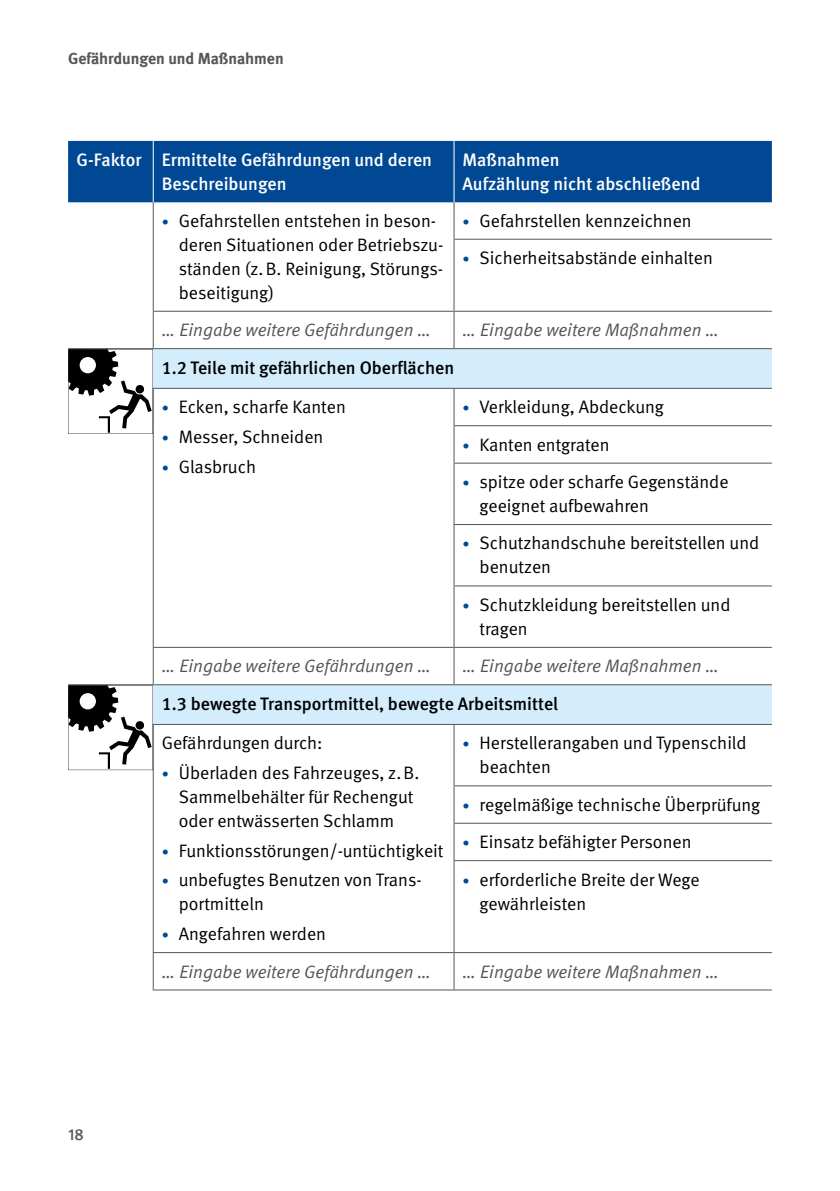
<style>
.page{position:relative;width:840px;height:1191px;background:#fff}
.page>*{position:absolute;margin:0;border:0;box-sizing:border-box;transform-origin:0 0}
.Tabellen_und_Graphen_TI{font:18px/24px "DGUV Meta";color:#000}
.Tabellen_und_Graphen_TI_grau_kursiv{font:italic 18px "DGUV Meta";color:#565655}
.t1{font:500 18px/24px "DGUV Meta";color:#fff}
.Tabellen_und_Graphen_TI_medium{font:500 18px "DGUV Meta";color:#000}
.t2{font:700 16px "DGUV Meta";color:#565655}
.t3{font:500 16px "DGUV Meta";color:#565655}
.s1{font-size:14px;color:#004893}
</style>
<div class="page">
<div style="left:68px;top:141px;width:703px;height:61px;background:#004893"></div>
<svg style="left:153px;top:349px;width:618px;height:375px"></svg>
<hr style="left:153px;top:141px;width:1px;height:61px;background:#fff">
<hr style="left:453px;top:141px;width:1px;height:61px;background:#fff">
<hr style="left:153px;top:202px;width:1px;height:37px;background:#565655">
<hr style="left:453px;top:202px;width:1px;height:37px;background:#565655">
<hr style="left:153px;top:239px;width:1px;height:72px;background:#565655">
<hr style="left:453px;top:239px;width:318px;height:1px;background:#565655">
<hr style="left:453px;top:240px;width:1px;height:71px;background:#565655">
<hr style="left:153px;top:312px;width:1px;height:36px;background:#565655">
<hr style="left:453px;top:312px;width:1px;height:36px;background:#565655">
<hr style="left:453px;top:389px;width:1px;height:36px;background:#565655">
<hr style="left:453px;top:425px;width:318px;height:1px;background:#565655">
<hr style="left:453px;top:426px;width:1px;height:36px;background:#565655">
<hr style="left:453px;top:462px;width:318px;height:1px;background:#565655">
<hr style="left:453px;top:463px;width:1px;height:61px;background:#565655">
<hr style="left:453px;top:524px;width:318px;height:1px;background:#565655">
<hr style="left:453px;top:525px;width:1px;height:60px;background:#565655">
<hr style="left:453px;top:585px;width:318px;height:1px;background:#565655">
<hr style="left:453px;top:586px;width:1px;height:61px;background:#565655">
<hr style="left:453px;top:648px;width:1px;height:36px;background:#565655">
<hr style="left:153px;top:684px;width:301px;height:1px;background:#565655">
<hr style="left:454px;top:684px;width:317px;height:1px;background:#565655">
<hr style="left:153px;top:725px;width:1px;height:61px;background:#565655">
<hr style="left:453px;top:725px;width:1px;height:60px;background:#565655">
<hr style="left:153px;top:786px;width:1px;height:37px;background:#565655">
<hr style="left:453px;top:785px;width:318px;height:1px;background:#565655">
<hr style="left:453px;top:786px;width:1px;height:36px;background:#565655">
<hr style="left:153px;top:823px;width:1px;height:37px;background:#565655">
<hr style="left:453px;top:822px;width:318px;height:1px;background:#565655">
<hr style="left:453px;top:823px;width:1px;height:37px;background:#565655">
<hr style="left:153px;top:860px;width:1px;height:92px;background:#565655">
<hr style="left:453px;top:860px;width:318px;height:1px;background:#565655">
<hr style="left:453px;top:861px;width:1px;height:91px;background:#565655">
<hr style="left:153px;top:953px;width:1px;height:36px;background:#565655">
<hr style="left:453px;top:953px;width:1px;height:36px;background:#565655">
<hr style="left:153px;top:311px;width:301px;height:1px;background:#565655">
<hr style="left:454px;top:311px;width:317px;height:1px;background:#565655">
<hr style="left:153px;top:348px;width:301px;height:1px;background:#565655">
<hr style="left:454px;top:348px;width:317px;height:1px;background:#565655">
<hr style="left:153px;top:647px;width:301px;height:1px;background:#565655">
<hr style="left:454px;top:647px;width:317px;height:1px;background:#565655">
<hr style="left:153px;top:388px;width:301px;height:1px;background:#565655">
<hr style="left:454px;top:388px;width:317px;height:1px;background:#565655">
<hr style="left:153px;top:389px;width:1px;height:37px;background:#565655">
<hr style="left:153px;top:426px;width:1px;height:37px;background:#565655">
<hr style="left:153px;top:463px;width:1px;height:61px;background:#565655">
<hr style="left:153px;top:524px;width:1px;height:62px;background:#565655">
<hr style="left:153px;top:586px;width:1px;height:61px;background:#565655">
<hr style="left:153px;top:648px;width:1px;height:36px;background:#565655">
<hr style="left:153px;top:724px;width:301px;height:1px;background:#565655">
<hr style="left:454px;top:724px;width:317px;height:1px;background:#565655">
<hr style="left:68px;top:348px;width:85px;height:1px;background:#565655">
<hr style="left:68px;top:684px;width:85px;height:1px;background:#565655">
<hr style="left:153px;top:952px;width:301px;height:1px;background:#565655">
<hr style="left:454px;top:952px;width:317px;height:1px;background:#565655">
<hr style="left:153px;top:989px;width:301px;height:1px;background:#565655">
<hr style="left:454px;top:989px;width:317px;height:1px;background:#565655">
<svg style="left:68px;top:349px;width:85px;height:85px"></svg>
<svg style="left:68px;top:685px;width:85px;height:85px"></svg>
<p class="t2" style="left:68px;top:49px;width:217px">Gefährdungen und Maßnahmen</p>
<p class="t1" style="left:162px;top:148px;width:272px;text-indent:-85px">G-Faktor Ermittelte Gefährdungen und deren<br>Beschreibungen</p>
<p class="t1" style="left:462px;top:148px;width:239px">Maßnahmen<br>Aufzählung nicht abschließend</p>
<p class="Tabellen_und_Graphen_TI" style="left:179px;top:209px;width:266px;text-indent:-17px"><span class="s1">•</span> Gefahrstellen entstehen in beson&shy;deren Situationen oder Betriebszu&shy;ständen (z.B. Reinigung, Störungs&shy;beseitigung)</p>
<p class="Tabellen_und_Graphen_TI" style="left:462px;top:209px;width:231px"><span class="s1">•</span> Gefahrstellen kennzeichnen</p>
<p class="Tabellen_und_Graphen_TI" style="left:462px;top:246px;width:252px"><span class="s1">•</span> Sicherheitsabstände einhalten</p>
<p class="Tabellen_und_Graphen_TI_grau_kursiv" style="left:162px;top:319px;width:271px">… Eingabe weitere Gefährdungen …</p>
<p class="Tabellen_und_Graphen_TI_grau_kursiv" style="left:462px;top:319px;width:258px">… Eingabe weitere Maßnahmen …</p>
<p class="Tabellen_und_Graphen_TI_medium" style="left:162px;top:357px;width:294px">1.2 Teile mit gefährlichen Oberflächen</p>
<p class="Tabellen_und_Graphen_TI" style="left:162px;top:395px;width:185px"><span class="s1">•</span> Ecken, scharfe Kanten</p>
<p class="Tabellen_und_Graphen_TI" style="left:162px;top:425px;width:163px"><span class="s1">•</span> Messer, Schneiden</p>
<p class="Tabellen_und_Graphen_TI" style="left:162px;top:455px;width:96px"><span class="s1">•</span> Glasbruch</p>
<p class="Tabellen_und_Graphen_TI" style="left:462px;top:395px;width:203px"><span class="s1">•</span> Verkleidung, Abdeckung</p>
<p class="Tabellen_und_Graphen_TI" style="left:462px;top:433px;width:148px"><span class="s1">•</span> Kanten entgraten</p>
<p class="Tabellen_und_Graphen_TI" style="left:479px;top:470px;width:250px;text-indent:-17px"><span class="s1">•</span> spitze oder scharfe Gegenstände geeignet aufbewahren</p>
<p class="Tabellen_und_Graphen_TI" style="left:479px;top:531px;width:281px;text-indent:-17px"><span class="s1">•</span> Schutzhandschuhe bereitstellen und benutzen</p>
<p class="Tabellen_und_Graphen_TI" style="left:479px;top:593px;width:252px;text-indent:-17px"><span class="s1">•</span> Schutzkleidung bereitstellen und tragen</p>
<p class="Tabellen_und_Graphen_TI_grau_kursiv" style="left:162px;top:655px;width:271px">… Eingabe weitere Gefährdungen …</p>
<p class="Tabellen_und_Graphen_TI_grau_kursiv" style="left:462px;top:655px;width:258px">… Eingabe weitere Maßnahmen …</p>
<p class="Tabellen_und_Graphen_TI_medium" style="left:162px;top:693px;width:397px">1.3 bewegte Transportmittel, bewegte Arbeitsmittel</p>
<p class="Tabellen_und_Graphen_TI" style="left:162px;top:731px;width:162px">Gefährdungen durch:</p>
<p class="Tabellen_und_Graphen_TI" style="left:179px;top:761px;width:242px;text-indent:-17px"><span class="s1">•</span> Überladen des Fahrzeuges, z.B.<br>Sammelbehälter für Rechengut oder entwässerten Schlamm</p>
<p class="Tabellen_und_Graphen_TI" style="left:162px;top:839px;width:283px"><span class="s1">•</span> Funktionsstörungen/-untüchtigkeit</p>
<p class="Tabellen_und_Graphen_TI" style="left:179px;top:868px;width:244px;text-indent:-17px"><span class="s1">•</span> unbefugtes Benutzen von Trans&shy;portmitteln</p>
<p class="Tabellen_und_Graphen_TI" style="left:162px;top:922px;width:166px"><span class="s1">•</span> Angefahren werden</p>
<p class="Tabellen_und_Graphen_TI" style="left:479px;top:731px;width:268px;text-indent:-17px"><span class="s1">•</span> Herstellerangaben und Typenschild beachten</p>
<p class="Tabellen_und_Graphen_TI" style="left:462px;top:793px;width:299px"><span class="s1">•</span> regelmäßige technische Überprüfung</p>
<p class="Tabellen_und_Graphen_TI" style="left:462px;top:830px;width:230px"><span class="s1">•</span> Einsatz befähigter Personen</p>
<p class="Tabellen_und_Graphen_TI" style="left:479px;top:867px;width:221px;text-indent:-17px"><span class="s1">•</span> erforderliche Breite der Wege gewährleisten</p>
<p class="t3" style="left:68px;top:1124px;width:17px">18</p>
<p class="Tabellen_und_Graphen_TI_grau_kursiv" style="left:162px;top:961px;width:271px">… Eingabe weitere Gefährdungen …</p>
<p class="Tabellen_und_Graphen_TI_grau_kursiv" style="left:462px;top:961px;width:258px">… Eingabe weitere Maßnahmen …</p>
</div>
